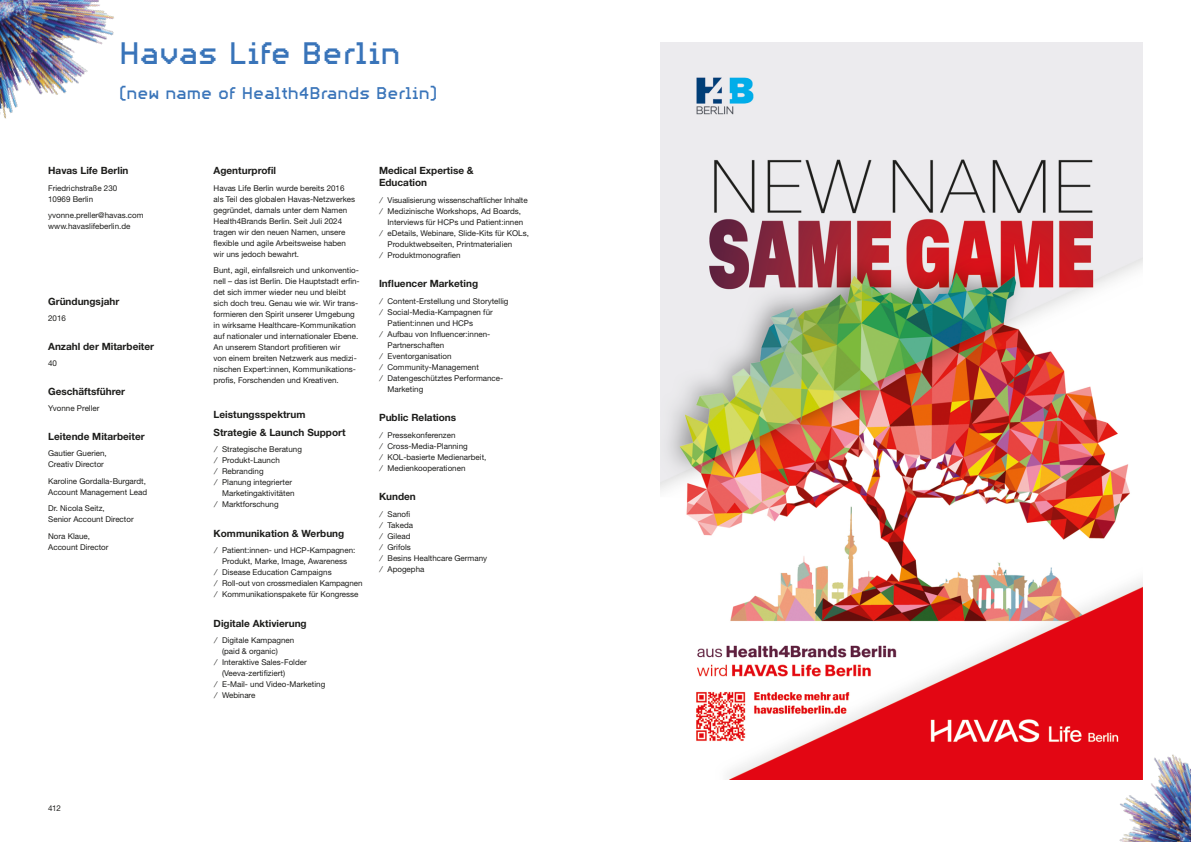
<style>
.page{position:relative;width:1191px;height:842px;background:#fff}
.page>*{position:absolute;margin:0;border:0;box-sizing:border-box;transform-origin:0 0}
.t1{font:33px "PF Videotext";color:#3974b9}
.t2{font:18px "PF Videotext";color:#3974b9}
.t3{font:700 10px/17.5px "Helvetica Neue LT Std";color:#1d1d1b}
.t4{font:8px/11px "Helvetica Neue LT Std";color:#1d1d1b}
</style>
<div class="page">
<img style="left:660px;top:43px;width:482px;height:737px">
<img style="left:0;top:0;width:114px;height:119px">
<img style="left:1090px;top:724px;width:101px;height:118px">
<h1 class="t1" style="left:119px;top:26px;width:283px">Havas Life Berlin</h1>
<h2 class="t2" style="left:119px;top:79px;width:320px">(new name of Health4Brands Berlin)</h2>
<p class="t3" style="left:48px;top:162px;width:82px">Havas Life Berlin</p>
<p class="t4" style="left:48px;top:182px;width:71px">Friedrichstraße 230<br>10969 Berlin</p>
<p class="t4" style="left:48px;top:210px;width:97px">yvonne.preller@havas.com www.havaslifeberlin.de</p>
<p class="t3" style="left:48px;top:292px;width:73px">Gründungsjahr</p>
<p class="t4" style="left:48px;top:313px;width:19px">2016</p>
<p class="t3" style="left:48px;top:337px;width:107px">Anzahl der Mitarbeiter</p>
<p class="t4" style="left:48px;top:358px;width:10px">40</p>
<p class="t3" style="left:48px;top:382px;width:78px">Geschäftsführer</p>
<p class="t4" style="left:48px;top:403px;width:53px">Yvonne Preller</p>
<p class="t3" style="left:48px;top:427px;width:98px">Leitende Mitarbeiter</p>
<p class="t4" style="left:48px;top:448px;width:60px">Gautier Guerien,<br>Creativ Director</p>
<p class="t4" style="left:48px;top:475px;width:100px">Karoline Gordalla-Burgardt,<br>Account Management Lead</p>
<p class="t4" style="left:48px;top:503px;width:87px">Dr. Nicola Seitz,<br>Senior Account Director</p>
<p class="t4" style="left:48px;top:530px;width:62px">Nora Klaue,<br>Account Director</p>
<p class="t4" style="left:48px;top:802px;width:14px">412</p>
<p class="t3" style="left:214px;top:162px;width:64px">Agenturprofil</p>
<p class="t4" style="left:214px;top:182px;width:143px">Havas Life Berlin wurde bereits 2016 als Teil des globalen Havas-Netzwerkes gegründet, damals unter dem Namen Health4Brands Berlin. Seit Juli 2024 tragen wir den neuen Namen, unsere flexible und agile Arbeitsweise haben wir uns jedoch bewahrt.</p>
<p class="t4" style="left:214px;top:265px;width:148px">Bunt, agil, einfallsreich und unkonventio&shy;nell – das ist Berlin. Die Hauptstadt erfin&shy;det sich immer wieder neu und bleibt sich doch treu. Genau wie wir. Wir trans&shy;formieren den Spirit unserer Umgebung in wirksame Healthcare-Kommunikation auf nationaler und internationaler Ebene.<br>An unserem Standort profitieren wir<br>von einem breiten Netzwerk aus medizi&shy;nischen Expert:innen, Kommunikations&shy;profis, Forschenden und Kreativen.</p>
<p class="t3" style="left:214px;top:406px;width:133px">Leistungsspektrum<br>Strategie &amp; Launch Support</p>
<p class="t4" style="left:215px;top:444px;width:88px">⁄ Strategische Beratung ⁄ Produkt-Launch<br>⁄ Rebranding<br>⁄ Planung integrierter</p>
<p class="t4" style="left:215px;top:488px;width:81px;text-indent:7px">Marketingaktivitäten ⁄ Marktforschung</p>
<p class="t3" style="left:214px;top:524px;width:132px">Kommunikation &amp; Werbung</p>
<p class="t4" style="left:215px;top:545px;width:142px">⁄ Patient:innen- und HCP-Kampagnen:</p>
<p class="t4" style="left:222px;top:556px;width:126px">Produkt, Marke, Image, Awareness</p>
<p class="t4" style="left:215px;top:567px;width:118px">⁄ Disease Education Campaigns</p>
<p class="t4" style="left:215px;top:578px;width:149px">⁄ Roll-out von crossmedialen Kampagnen</p>
<p class="t4" style="left:215px;top:589px;width:145px">⁄ Kommunikationspakete für Kongresse</p>
<p class="t3" style="left:214px;top:614px;width:95px">Digitale Aktivierung</p>
<p class="t4" style="left:215px;top:635px;width:81px">⁄ Digitale Kampagnen</p>
<p class="t4" style="left:222px;top:646px;width:57px">(paid &amp; organic)</p>
<p class="t4" style="left:215px;top:657px;width:93px">⁄ Interaktive Sales-Folder</p>
<p class="t4" style="left:222px;top:668px;width:64px">(Veeva-zertifiziert)</p>
<p class="t4" style="left:215px;top:679px;width:112px">⁄ E-Mail- und Video-Marketing</p>
<p class="t4" style="left:215px;top:690px;width:42px">⁄ Webinare</p>
<p class="t3" style="left:379px;top:165px;width:96px;line-height:12px">Medical Expertise &amp;<br>Education</p>
<p class="t4" style="left:380px;top:194px;width:149px">⁄ Visualisierung wissenschaftlicher Inhalte</p>
<p class="t4" style="left:380px;top:205px;width:142px">⁄ Medizinische Workshops, Ad Boards,</p>
<p class="t4" style="left:387px;top:216px;width:137px">Interviews für HCPs und Patient:innen</p>
<p class="t4" style="left:380px;top:227px;width:150px">⁄ eDetails, Webinare, Slide-Kits für KOLs,</p>
<p class="t4" style="left:387px;top:238px;width:126px">Produktwebseiten, Printmaterialien</p>
<p class="t4" style="left:380px;top:249px;width:82px">⁄ Produktmonografien</p>
<p class="t3" style="left:379px;top:275px;width:101px">Influencer Marketing</p>
<p class="t4" style="left:380px;top:295px;width:129px">⁄ Content-Erstellung und Storytellig</p>
<p class="t4" style="left:380px;top:306px;width:114px">⁄ Social-Media-Kampagnen für</p>
<p class="t4" style="left:387px;top:317px;width:87px">Patient:innen und HCPs</p>
<p class="t4" style="left:380px;top:328px;width:111px">⁄ Aufbau von Influencer:innen-</p>
<p class="t4" style="left:387px;top:339px;width:58px">Partnerschaften</p>
<p class="t4" style="left:380px;top:350px;width:73px">⁄ Eventorganisation</p>
<p class="t4" style="left:380px;top:361px;width:100px">⁄ Community-Management</p>
<p class="t4" style="left:380px;top:372px;width:123px">⁄ Datengeschütztes Performance-</p>
<p class="t4" style="left:387px;top:383px;width:37px">Marketing</p>
<p class="t3" style="left:379px;top:409px;width:79px">Public Relations</p>
<p class="t4" style="left:380px;top:429px;width:107px">⁄ Pressekonferenzen<br>⁄ Cross-Media-Planning<br>⁄ KOL-basierte Medienarbeit, ⁄ Medienkooperationen</p>
<p class="t3" style="left:379px;top:488px;width:38px">Kunden</p>
<p class="t4" style="left:380px;top:508px;width:108px">⁄ Sanofi<br>⁄ Takeda<br>⁄ Gilead<br>⁄ Grifols<br>⁄ Besins Healthcare Germany ⁄ Apogepha</p>
</div>
